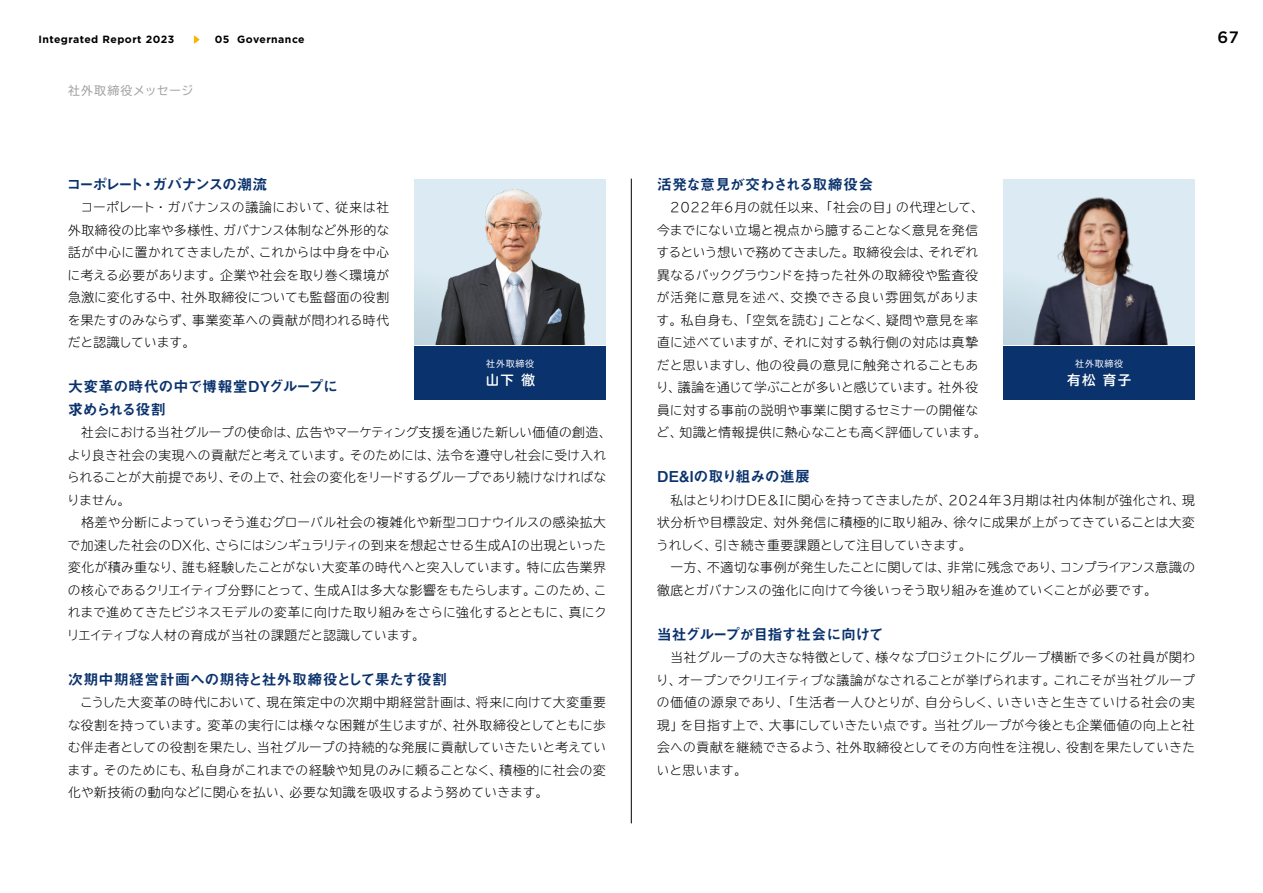
<style>
.page{position:relative;width:1263px;height:893px;background:#fff}
.page>*{position:absolute;margin:0;border:0;box-sizing:border-box;transform-origin:0 0}
.t1{font:500 16.5px "Gotham";color:#000}
.t2{font:15px/22.5px "Midashi Go Pr 6 N MB31";letter-spacing:-.01em;color:#0a326d}
.t3{font:15px "Midashi Go Pr 6 N MB31";letter-spacing:.02em;color:#0a326d}
.t4{font:15px "Midashi Go Pr 6 N MB31";letter-spacing:-.055em;color:#0a326d}
.t5{font:15px "Midashi Go Pr 6 N MB31";letter-spacing:-.11em;color:#0a326d}
.t6{font:15px "Midashi Go Pr 6 N MB31";letter-spacing:-.03em;color:#0a326d}
.t7{font:700 13.5px "Tsutawaru R Go Std";color:#fff}
.t8{font:300 12.75px/22.5px "Tsutawaru R Go Std Super";letter-spacing:.02em;color:#000;text-align:justify}
.t9{font:12px "Tsutawaru R Go Std";letter-spacing:.055em;color:#9fa0a0}
.t10{font:700 10.5px "Gotham";letter-spacing:.045em;color:#000}
.t11{font:9px "Tsutawaru R Go Std";letter-spacing:.085em;color:#fff}
</style>
<div class="page">
<div style="left:415px;top:179px;width:191px;height:165px;background:#dcebf3"></div>
<svg style="left:415px;top:290px;width:17px;height:54px"></svg>
<div style="left:1003px;top:179px;width:192px;height:165px;background:#dcebf3"></div>
<svg style="left:1003px;top:290px;width:12px;height:54px"></svg>
<img style="left:432px;top:189px;width:154px;height:155px">
<img style="left:1015px;top:197px;width:153px;height:147px">
<hr style="left:631px;top:179px;width:1px;height:644px;background:#000">
<div style="left:415px;top:347px;width:191px;height:53px;background:#0a326d"></div>
<div style="left:1003px;top:347px;width:192px;height:53px;background:#0a326d"></div>
<svg style="left:194px;top:35px;width:6px;height:9px"></svg>
<p class="t10" style="left:38px;top:32px;width:137px">Integrated Report 2023</p>
<p class="t10" style="left:215px;top:32px;width:91px">05 Governance</p>
<p class="t1" style="left:1217px;top:27px;width:23px">67</p>
<p class="t9" style="left:68px;top:81px;width:127px">社外取締役メッセージ</p>
<p class="t5" style="left:67px;top:172px;width:202px">コーポレート・ガバナンスの潮流</p>
<p class="t8" style="left:68px;top:196px;width:323px">　コーポレート・ガバナンスの議論において、従来は社外取締役の比率や多様性、ガバナンス体制など外形的な話が中心に置かれてきましたが、これからは中身を中心に考える必要があります。企業や社会を取り巻く環境が急激に変化する中、社外取締役についても監督面の役割を果たすのみならず、事業変革への貢献が問われる時代だと認識しています。</p>
<p class="t2" style="left:68px;top:374px;width:272px">大変革の時代の中で博報堂DYグループに求められる役割</p>
<p class="t8" style="left:67px;top:421px;width:546px;text-align:left">　社会における当社グループの使命は、広告やマーケティング支援を通じた新しい価値の創造、より良き社会の実現への貢献だと考えています。そのためには、法令を遵守し社会に受け入れられることが大前提であり、その上で、社会の変化をリードするグループであり続けなければなりません。<br>　格差や分断によっていっそう進むグローバル社会の複雑化や新型コロナウイルスの感染拡大で加速した社会のDX化、さらにはシンギュラリティの到来を想起させる生成AIの出現といった変化が積み重なり、誰も経験したことがない大変革の時代へと突入しています。特に広告業界の核心であるクリエイティブ分野にとって、生成AIは多大な影響をもたらします。このため、これまで進めてきたビジネスモデルの変革に向けた取り組みをさらに強化するとともに、真にクリエイティブな人材の育成が当社の課題だと認識しています。</p>
<p class="t3" style="left:68px;top:667px;width:381px">次期中期経営計画への期待と社外取締役として果たす役割</p>
<p class="t8" style="left:68px;top:691px;width:540px">　こうした大変革の時代において、現在策定中の次期中期経営計画は、将来に向けて大変重要な役割を持っています。変革の実行には様々な困難が生じますが、社外取締役としてともに歩む伴走者としての役割を果たし、当社グループの持続的な発展に貢献していきたいと考えています。そのためにも、私自身がこれまでの経験や知見のみに頼ることなく、積極的に社会の変化や新技術の動向などに関心を払い、必要な知識を吸収するよう努めていきます。</p>
<p class="t11" style="left:486px;top:356px;width:50px">社外取締役</p>
<p class="t7" style="left:486px;top:369px;width:51px">山下 徹</p>
<p class="t6" style="left:657px;top:172px;width:218px">活発な意見が交わされる取締役会</p>
<p class="t8" style="left:656px;top:196px;width:332px;text-align:left">　2022年6月の就任以来、「社会の目」の代理として、今までにない立場と視点から臆することなく意見を発信するという想いで務めてきました。取締役会は、それぞれ異なるバックグラウンドを持った社外の取締役や監査役が活発に意見を述べ、交換できる良い雰囲気があります。私自身も、「空気を読む」ことなく、疑問や意見を率直に述べていますが、それに対する執行側の対応は真摯だと思いますし、他の役員の意見に触発されることもあり、議論を通じて学ぶことが多いと感じています。社外役員に対する事前の説明や事業に関するセミナーの開催など、知識と情報提供に熱心なことも高く評価しています。</p>
<p class="t2" style="left:657px;top:464px;width:154px">DE&amp;Iの取り組みの進展</p>
<p class="t8" style="left:656px;top:488px;width:540px;text-align:left">　私はとりわけDE&amp;Iに関心を持ってきましたが、2024年3月期は社内体制が強化され、現状分析や目標設定、対外発信に積極的に取り組み、徐々に成果が上がってきていることは大変うれしく、引き続き重要課題として注目していきます。<br>　一方、不適切な事例が発生したことに関しては、非常に残念であり、コンプライアンス意識の徹底とガバナンスの強化に向けて今後いっそう取り組みを進めていくことが必要です。</p>
<p class="t4" style="left:657px;top:622px;width:228px">当社グループが目指す社会に向けて</p>
<p class="t8" style="left:656px;top:646px;width:541px">　当社グループの大きな特徴として、様々なプロジェクトにグループ横断で多くの社員が関わり、オープンでクリエイティブな議論がなされることが挙げられます。これこそが当社グループの価値の源泉であり、「生活者一人ひとりが、自分らしく、いきいきと生きていける社会の実現」を目指す上で、大事にしていきたい点です。当社グループが今後とも企業価値の向上と社会への貢献を継続できるよう、社外取締役としてその方向性を注視し、役割を果たしていきたいと思います。</p>
<p class="t11" style="left:1075px;top:356px;width:50px">社外取締役</p>
<p class="t7" style="left:1067px;top:369px;width:65px">有松 育子</p>
</div>
